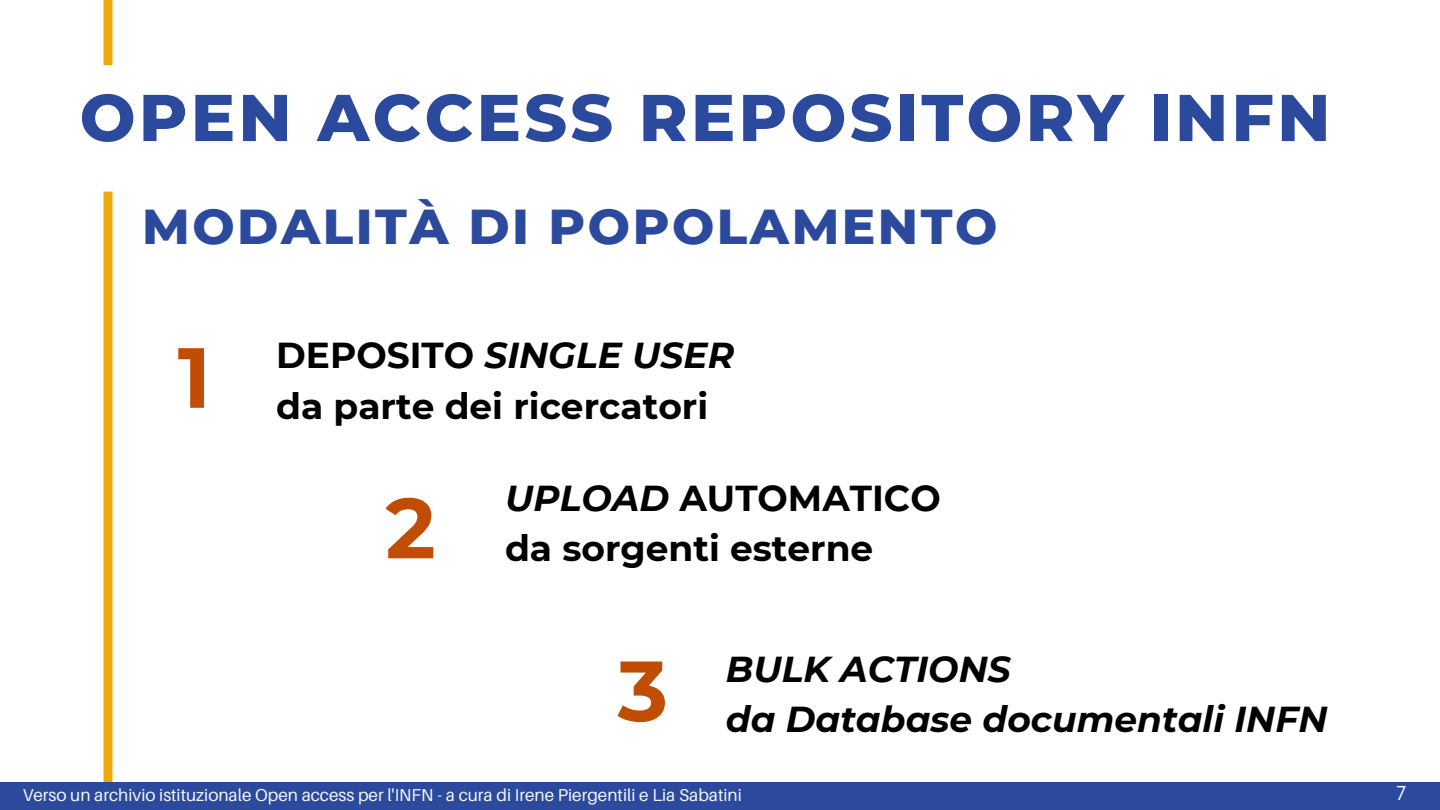
<style>
.page{position:relative;width:1440px;height:810px;background:#fff}
.page>*{position:absolute;margin:0;border:0;box-sizing:border-box;transform-origin:0 0}
.t1{font:700 85.1px "Montserrat";color:#c14c03}
.t2{font:800 66px "Montserrat";letter-spacing:.05em;color:#2b4a9d}
.t3{font:800 50px "Montserrat";letter-spacing:.05em;color:#2b4a9d}
.t4{font:700 36px/50.2px "Montserrat";color:#000}
.t5{font:italic 700 36px/50.2px "Montserrat";color:#000}
.t6{font:20.8px "Glacial Indifference";color:#f6f6f6}
.t7{font:17.2px "Aileron";color:#f6f6f6}
.s1{font-style:italic}
</style>
<div class="page">
<div style="left:103px;top:192px;width:9px;height:618px;background:#eda90b"></div>
<div style="left:0;top:782px;width:1440px;height:28px;background:#2b4a9d"></div>
<div style="left:103px;top:0;width:9px;height:65px;background:#eda90b"></div>
<h2 class="t2" style="left:80px;top:77px;width:1252px">OPEN ACCESS REPOSITORY INFN</h2>
<h3 class="t3" style="left:142px;top:195px;width:857px">MODALITÀ DI POPOLAMENTO</h3>
<h1 class="t1" style="left:178px;top:325px;width:35px">1</h1>
<h3 class="t4" style="left:276px;top:330px;width:459px">DEPOSITO <span class="s1">SINGLE USER </span>da parte dei ricercatori</h3>
<h1 class="t1" style="left:385px;top:476px;width:52px">2</h1>
<h3 class="t4" style="left:505px;top:473px;width:437px"><span class="s1">UPLOAD</span> AUTOMATICO da sorgenti esterne</h3>
<h1 class="t1" style="left:618px;top:639px;width:52px">3</h1>
<h3 class="t5" style="left:726px;top:644px;width:603px">BULK ACTIONS<br>da Database documentali INFN</h3>
<p class="t7" style="left:23px;top:784px;width:721px">Verso un archivio istituzionale Open access per l'INFN - a cura di Irene Piergentili e Lia Sabatini</p>
<p class="t6" style="left:1397px;top:780px;width:12px">7</p>
</div>
